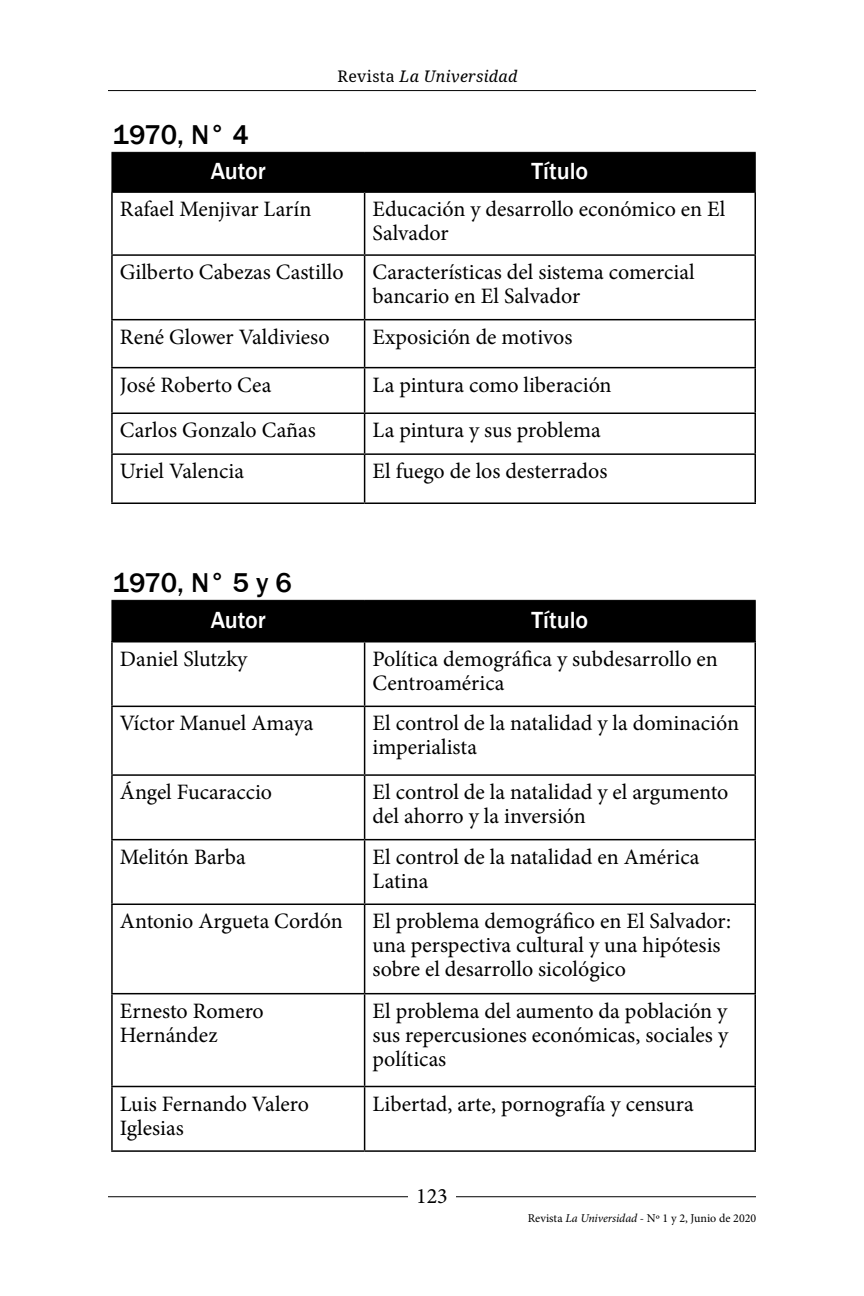
<style>
.page{position:relative;width:864px;height:1296px;background:#fff}
.page>*{position:absolute;margin:0;border:0;box-sizing:border-box;transform-origin:0 0}
.t1{font:500 28px "Franklin Gothic";color:#000}
.t2{font:500 24px "Franklin Gothic";color:#fff}
.t3{font:22px/24px "Minion Pro";color:#000}
.t4{font:italic 16px "Noto Serif";letter-spacing:.02em;color:#000}
.t5{font:12px "Minion Pro";color:#000}
.s1{font-style:normal}
.s2{font-style:italic}
</style>
<div class="page">
<hr style="left:108px;top:90px;width:648px;height:1px;background:#000">
<hr style="left:108px;top:1196px;width:648px;height:1px;background:#000">
<div style="left:408px;top:1179px;width:48px;height:33px;background:#fff"></div>
<div style="left:112px;top:153px;width:643px;height:38px;background:#000"></div>
<svg style="left:113px;top:193px;width:641px;height:309px"></svg>
<hr style="left:364px;top:153px;width:1px;height:38px;background:#000">
<hr style="left:111px;top:152px;width:254px;height:1px;background:#000">
<hr style="left:111px;top:153px;width:1px;height:38px;background:#000">
<hr style="left:365px;top:152px;width:391px;height:1px;background:#000">
<hr style="left:755px;top:153px;width:1px;height:38px;background:#000">
<hr style="left:364px;top:193px;width:1px;height:61px;background:#000">
<hr style="left:111px;top:254px;width:254px;height:2px;background:#000">
<hr style="left:365px;top:254px;width:391px;height:2px;background:#000">
<hr style="left:364px;top:256px;width:1px;height:63px;background:#000">
<hr style="left:111px;top:319px;width:254px;height:1px;background:#000">
<hr style="left:365px;top:319px;width:391px;height:1px;background:#000">
<hr style="left:364px;top:320px;width:1px;height:47px;background:#000">
<hr style="left:111px;top:367px;width:254px;height:1px;background:#000">
<hr style="left:365px;top:367px;width:391px;height:1px;background:#000">
<hr style="left:364px;top:368px;width:1px;height:45px;background:#000">
<hr style="left:111px;top:413px;width:254px;height:1px;background:#000">
<hr style="left:365px;top:413px;width:391px;height:1px;background:#000">
<hr style="left:364px;top:414px;width:1px;height:39px;background:#000">
<hr style="left:111px;top:191px;width:254px;height:2px;background:#000">
<hr style="left:111px;top:193px;width:2px;height:61px;background:#000">
<hr style="left:365px;top:191px;width:391px;height:2px;background:#000">
<hr style="left:754px;top:193px;width:2px;height:61px;background:#000">
<hr style="left:111px;top:256px;width:2px;height:63px;background:#000">
<hr style="left:754px;top:256px;width:2px;height:63px;background:#000">
<hr style="left:111px;top:320px;width:2px;height:47px;background:#000">
<hr style="left:754px;top:320px;width:2px;height:47px;background:#000">
<hr style="left:111px;top:368px;width:2px;height:45px;background:#000">
<hr style="left:754px;top:368px;width:2px;height:45px;background:#000">
<hr style="left:111px;top:414px;width:2px;height:39px;background:#000">
<hr style="left:754px;top:414px;width:2px;height:39px;background:#000">
<hr style="left:111px;top:453px;width:254px;height:2px;background:#000">
<hr style="left:111px;top:455px;width:2px;height:47px;background:#000">
<hr style="left:754px;top:455px;width:2px;height:47px;background:#000">
<hr style="left:111px;top:502px;width:254px;height:2px;background:#000">
<hr style="left:365px;top:502px;width:391px;height:2px;background:#000">
<hr style="left:365px;top:453px;width:391px;height:2px;background:#000">
<hr style="left:364px;top:455px;width:1px;height:47px;background:#000">
<div style="left:112px;top:601px;width:643px;height:40px;background:#000"></div>
<svg style="left:113px;top:642px;width:641px;height:508px"></svg>
<hr style="left:364px;top:601px;width:1px;height:40px;background:#000">
<hr style="left:111px;top:600px;width:254px;height:1px;background:#000">
<hr style="left:111px;top:601px;width:1px;height:40px;background:#000">
<hr style="left:365px;top:600px;width:391px;height:1px;background:#000">
<hr style="left:755px;top:601px;width:1px;height:40px;background:#000">
<hr style="left:364px;top:642px;width:1px;height:64px;background:#000">
<hr style="left:111px;top:706px;width:254px;height:1px;background:#000">
<hr style="left:365px;top:706px;width:391px;height:1px;background:#000">
<hr style="left:364px;top:707px;width:1px;height:67px;background:#000">
<hr style="left:111px;top:774px;width:254px;height:2px;background:#000">
<hr style="left:365px;top:774px;width:391px;height:2px;background:#000">
<hr style="left:364px;top:776px;width:1px;height:63px;background:#000">
<hr style="left:111px;top:839px;width:254px;height:1px;background:#000">
<hr style="left:365px;top:839px;width:391px;height:1px;background:#000">
<hr style="left:364px;top:840px;width:1px;height:64px;background:#000">
<hr style="left:111px;top:904px;width:254px;height:1px;background:#000">
<hr style="left:365px;top:904px;width:391px;height:1px;background:#000">
<hr style="left:364px;top:905px;width:1px;height:88px;background:#000">
<hr style="left:111px;top:993px;width:254px;height:1px;background:#000">
<hr style="left:365px;top:993px;width:391px;height:1px;background:#000">
<hr style="left:364px;top:994px;width:1px;height:92px;background:#000">
<hr style="left:111px;top:1086px;width:254px;height:1px;background:#000">
<hr style="left:111px;top:641px;width:254px;height:1px;background:#000">
<hr style="left:111px;top:642px;width:2px;height:64px;background:#000">
<hr style="left:365px;top:641px;width:391px;height:1px;background:#000">
<hr style="left:754px;top:642px;width:2px;height:64px;background:#000">
<hr style="left:111px;top:707px;width:2px;height:67px;background:#000">
<hr style="left:754px;top:707px;width:2px;height:67px;background:#000">
<hr style="left:111px;top:776px;width:2px;height:63px;background:#000">
<hr style="left:754px;top:776px;width:2px;height:63px;background:#000">
<hr style="left:111px;top:840px;width:2px;height:64px;background:#000">
<hr style="left:754px;top:840px;width:2px;height:64px;background:#000">
<hr style="left:111px;top:905px;width:2px;height:88px;background:#000">
<hr style="left:754px;top:905px;width:2px;height:88px;background:#000">
<hr style="left:111px;top:994px;width:2px;height:92px;background:#000">
<hr style="left:754px;top:994px;width:2px;height:92px;background:#000">
<hr style="left:111px;top:1087px;width:2px;height:63px;background:#000">
<hr style="left:365px;top:1086px;width:391px;height:1px;background:#000">
<hr style="left:364px;top:1087px;width:1px;height:63px;background:#000">
<hr style="left:754px;top:1087px;width:2px;height:63px;background:#000">
<hr style="left:111px;top:1150px;width:254px;height:2px;background:#000">
<hr style="left:365px;top:1150px;width:391px;height:2px;background:#000">
<p class="t4" style="left:338px;top:65px;width:181px"><span class="s1">Revista</span> La Universidad</p>
<p class="t1" style="left:113px;top:117px;width:138px">1970, N° 4</p>
<p class="t2" style="left:211px;top:156px;width:57px">Autor</p>
<p class="t2" style="left:532px;top:156px;width:58px">Título</p>
<p class="t3" style="left:120px;top:197px;width:193px">Rafael Menjivar Larín</p>
<p class="t3" style="left:373px;top:197px;width:354px">Educación y desarrollo económico en El<br>Salvador</p>
<p class="t3" style="left:120px;top:260px;width:225px">Gilberto Cabezas Castillo</p>
<p class="t3" style="left:373px;top:260px;width:324px">Características del sistema comercial bancario en El Salvador</p>
<p class="t3" style="left:120px;top:325px;width:211px">René Glower Valdivieso</p>
<p class="t3" style="left:373px;top:325px;width:201px">Exposición de motivos</p>
<p class="t3" style="left:120px;top:373px;width:153px">José Roberto Cea</p>
<p class="t3" style="left:373px;top:373px;width:241px">La pintura como liberación</p>
<p class="t3" style="left:120px;top:418px;width:197px">Carlos Gonzalo Cañas</p>
<p class="t3" style="left:373px;top:418px;width:230px">La pintura y sus problema</p>
<p class="t3" style="left:120px;top:459px;width:126px">Uriel Valencia</p>
<p class="t3" style="left:373px;top:459px;width:236px">El fuego de los desterrados</p>
<p class="t1" style="left:113px;top:565px;width:181px">1970, N° 5 y 6</p>
<p class="t2" style="left:211px;top:605px;width:57px">Autor</p>
<p class="t2" style="left:532px;top:605px;width:58px">Título</p>
<p class="t3" style="left:120px;top:647px;width:129px">Daniel Slutzky</p>
<p class="t3" style="left:373px;top:647px;width:347px">Política demográfica y subdesarrollo en<br>Centroamérica</p>
<p class="t3" style="left:120px;top:711px;width:195px">Víctor Manuel Amaya</p>
<p class="t3" style="left:373px;top:711px;width:368px">El control de la natalidad y la dominación imperialista</p>
<p class="t3" style="left:120px;top:780px;width:154px">Ángel Fucaraccio</p>
<p class="t3" style="left:373px;top:780px;width:357px">El control de la natalidad y el argumento del ahorro y la inversión</p>
<p class="t3" style="left:120px;top:845px;width:127px">Melitón Barba</p>
<p class="t3" style="left:373px;top:845px;width:328px">El control de la natalidad en América<br>Latina</p>
<p class="t3" style="left:120px;top:909px;width:224px">Antonio Argueta Cordón</p>
<p class="t3" style="left:373px;top:909px;width:360px">El problema demográfico en El Salvador: una perspectiva cultural y una hipótesis sobre el desarrollo sicológico</p>
<p class="t3" style="left:120px;top:999px;width:145px">Ernesto Romero<br>Hernández</p>
<p class="t3" style="left:373px;top:999px;width:357px;text-align:justify">El problema del aumento da población y sus repercusiones económicas, sociales y políticas</p>
<p class="t3" style="left:120px;top:1092px;width:191px">Luis Fernando Valero<br>Iglesias</p>
<p class="t3" style="left:373px;top:1092px;width:323px">Libertad, arte, pornografía y censura</p>
<p class="t3" style="left:416px;top:1184px;width:33px">123</p>
<p class="t5" style="left:528px;top:1210px;width:230px">Revista <span class="s2">La Universidad</span> - Nº 1 y 2, Junio de 2020</p>
</div>
